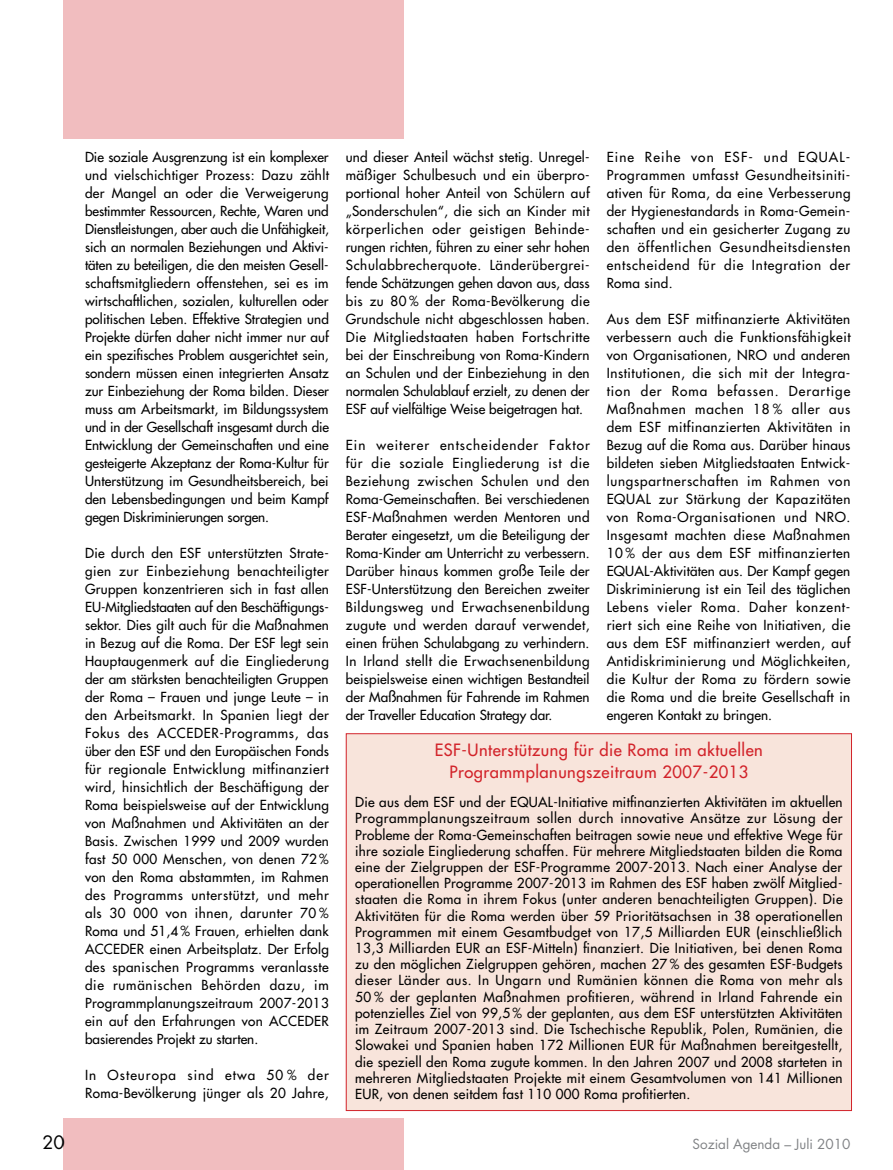
<style>
.page{position:relative;width:893px;height:1170px;background:#fff}
.page>*{position:absolute;margin:0;border:0;box-sizing:border-box;transform-origin:0 0}
.t1{font:18px "Futura";color:#000}
.t2{font:16.5px/22.5px "Futura";letter-spacing:.03em;color:#d2232a;text-align:center}
.t3{font:13.5px/18px "Futura";letter-spacing:.02em;color:#000;text-align:justify}
.t4{font:13.5px "Futura";color:#808285}
</style>
<div class="page">
<div style="left:64px;top:0;width:340px;height:1169px;background:#f1bdbf"></div>
<div style="left:0;top:139px;width:893px;height:978px;background:#fff"></div>
<hr style="left:892px;top:81px;width:1px;height:45px;background:#fdb813">
<div style="left:346px;top:733px;width:505px;height:377px;background:#f8e4db"></div>
<p class="t3" style="left:85px;top:148px;width:245px">Die soziale Ausgrenzung ist ein komplexer und vielschichtiger Prozess: Dazu zählt der Mangel an oder die Verweigerung bestimmter Ressourcen, Rechte, Waren und Dienstleistungen, aber auch die Unfähigkeit, sich an normalen Beziehungen und Aktivi&shy;täten zu beteiligen, die den meisten Gesell&shy;schaftsmitgliedern offenstehen, sei es im wirtschaftlichen, sozialen, kulturellen oder politischen Leben. Effektive Strategien und Projekte dürfen daher nicht immer nur auf ein spezifisches Problem ausgerichtet sein, sondern müssen einen integrierten Ansatz zur Einbeziehung der Roma bilden. Dieser muss am Arbeitsmarkt, im Bildungssystem und in der Gesellschaft insgesamt durch die Entwicklung der Gemeinschaften und eine gesteigerte Akzeptanz der Roma-Kultur für Unterstützung im Gesundheitsbereich, bei den Lebensbedingungen und beim Kampf gegen Diskriminierungen sorgen.</p>
<p class="t3" style="left:85px;top:544px;width:245px">Die durch den ESF unterstützten Strate&shy;gien zur Einbeziehung benachteiligter Gruppen konzentrieren sich in fast allen EU-Mitgliedstaaten auf den Beschäftigungs&shy;sektor. Dies gilt auch für die Maßnahmen in Bezug auf die Roma. Der ESF legt sein Hauptaugenmerk auf die Eingliederung der am stärksten benachteiligten Gruppen der Roma – Frauen und junge Leute – in den Arbeitsmarkt. In Spanien liegt der Fokus des ACCEDER-Programms, das über den ESF und den Europäischen Fonds für regionale Entwicklung mitfinanziert wird, hinsichtlich der Beschäftigung der Roma beispielsweise auf der Entwicklung von Maßnahmen und Aktivitäten an der Basis. Zwischen 1999 und 2009 wurden fast 50 000 Menschen, von denen 72 % von den Roma abstammten, im Rahmen des Programms unterstützt, und mehr als 30 000 von ihnen, darunter 70 % Roma und 51,4 % Frauen, erhielten dank ACCEDER einen Arbeitsplatz. Der Erfolg des spanischen Programms veranlasste die rumänischen Behörden dazu, im Programmplanungszeitraum 2007-2013 ein auf den Erfahrungen von ACCEDER basierendes Projekt zu starten.</p>
<p class="t3" style="left:85px;top:1066px;width:245px">In Osteuropa sind etwa 50 % der<br>Roma-Bevölkerung jünger als 20 Jahre,</p>
<p class="t3" style="left:607px;top:148px;width:245px">Eine Reihe von ESF- und EQUAL-Programmen umfasst Gesundheitsiniti&shy;ativen für Roma, da eine Verbesserung der Hygienestandards in Roma-Gemein&shy;schaften und ein gesicherter Zugang zu den öffentlichen Gesundheitsdiensten entscheidend für die Integration der Roma sind.</p>
<p class="t3" style="left:607px;top:310px;width:245px">Aus dem ESF mitfinanzierte Aktivitäten verbessern auch die Funktionsfähigkeit von Organisationen, NRO und anderen Institutionen, die sich mit der Integra&shy;tion der Roma befassen. Derartige Maßnahmen machen 18 % aller aus dem ESF mitfinanzierten Aktivitäten in Bezug auf die Roma aus. Darüber hinaus bildeten sieben Mitgliedstaaten Entwick&shy;lungspartnerschaften im Rahmen von EQUAL zur Stärkung der Kapazitäten von Roma-Organisationen und NRO.<br>Insgesamt machten diese Maßnahmen 10 % der aus dem ESF mitfinanzierten EQUAL-Aktivitäten aus. Der Kampf gegen Diskriminierung ist ein Teil des täglichen Lebens vieler Roma. Daher konzent&shy;riert sich eine Reihe von Initiativen, die aus dem ESF mitfinanziert werden, auf Antidiskriminierung und Möglichkeiten, die Kultur der Roma zu fördern sowie die Roma und die breite Gesellschaft in engeren Kontakt zu bringen.</p>
<p class="t2" style="left:435px;top:738px;width:329px">ESF-Unterstützung für die Roma im aktuellen<br>Programmplanungszeitraum 2007-2013</p>
<p class="t3" style="left:355px;top:793px;width:489px;line-height:16.2px">Die aus dem ESF und der EQUAL-Initiative mitfinanzierten Aktivitäten im aktuellen Programmplanungszeitraum sollen durch innovative Ansätze zur Lösung der Probleme der Roma-Gemeinschaften beitragen sowie neue und effektive Wege für ihre soziale Eingliederung schaffen. Für mehrere Mitgliedstaaten bilden die Roma eine der Zielgruppen der ESF-Programme 2007-2013. Nach einer Analyse der operationellen Programme 2007-2013 im Rahmen des ESF haben zwölf Mitglied&shy;staaten die Roma in ihrem Fokus (unter anderen benachteiligten Gruppen). Die Aktivitäten für die Roma werden über 59 Prioritätsachsen in 38 operationellen Programmen mit einem Gesamtbudget von 17,5 Milliarden EUR (einschließlich 13,3 Milliarden EUR an ESF-Mitteln) finanziert. Die Initiativen, bei denen Roma zu den möglichen Zielgruppen gehören, machen 27 % des gesamten ESF-Budgets dieser Länder aus. In Ungarn und Rumänien können die Roma von mehr als 50 % der geplanten Maßnahmen profitieren, während in Irland Fahrende ein potenzielles Ziel von 99,5 % der geplanten, aus dem ESF unterstützten Aktivitäten im Zeitraum 2007-2013 sind. Die Tschechische Republik, Polen, Rumänien, die Slowakei und Spanien haben 172 Millionen EUR für Maßnahmen bereitgestellt, die speziell den Roma zugute kommen. In den Jahren 2007 und 2008 starteten in mehreren Mitgliedstaaten Projekte mit einem Gesamtvolumen von 141 Millionen EUR, von denen seitdem fast 110 000 Roma profitierten.</p>
<p class="t3" style="left:346px;top:148px;width:245px">und dieser Anteil wächst stetig. Unregel&shy;mäßiger Schulbesuch und ein überpro&shy;portional hoher Anteil von Schülern auf „Sonderschulen“, die sich an Kinder mit körperlichen oder geistigen Behinde&shy;rungen richten, führen zu einer sehr hohen Schulabbrecherquote. Länderübergrei&shy;fende Schätzungen gehen davon aus, dass bis zu 80 % der Roma-Bevölkerung die Grundschule nicht abgeschlossen haben.<br>Die Mitgliedstaaten haben Fortschritte bei der Einschreibung von Roma-Kindern an Schulen und der Einbeziehung in den normalen Schulablauf erzielt, zu denen der ESF auf vielfältige Weise beigetragen hat.</p>
<p class="t3" style="left:346px;top:436px;width:245px">Ein weiterer entscheidender Faktor für die soziale Eingliederung ist die Beziehung zwischen Schulen und den Roma-Gemeinschaften. Bei verschiedenen ESF-Maßnahmen werden Mentoren und Berater eingesetzt, um die Beteiligung der Roma-Kinder am Unterricht zu verbessern.<br>Darüber hinaus kommen große Teile der ESF-Unterstützung den Bereichen zweiter Bildungsweg und Erwachsenenbildung zugute und werden darauf verwendet, einen frühen Schulabgang zu verhindern.<br>In Irland stellt die Erwachsenenbildung beispielsweise einen wichtigen Bestandteil der Maßnahmen für Fahrende im Rahmen der Traveller Education Strategy dar.</p>
<h1 class="t1" style="left:43px;top:1130px;width:24px">20</h1>
<p class="t4" style="left:692px;top:1134px;width:159px">Sozial Agenda – Juli 2010</p>
</div>
